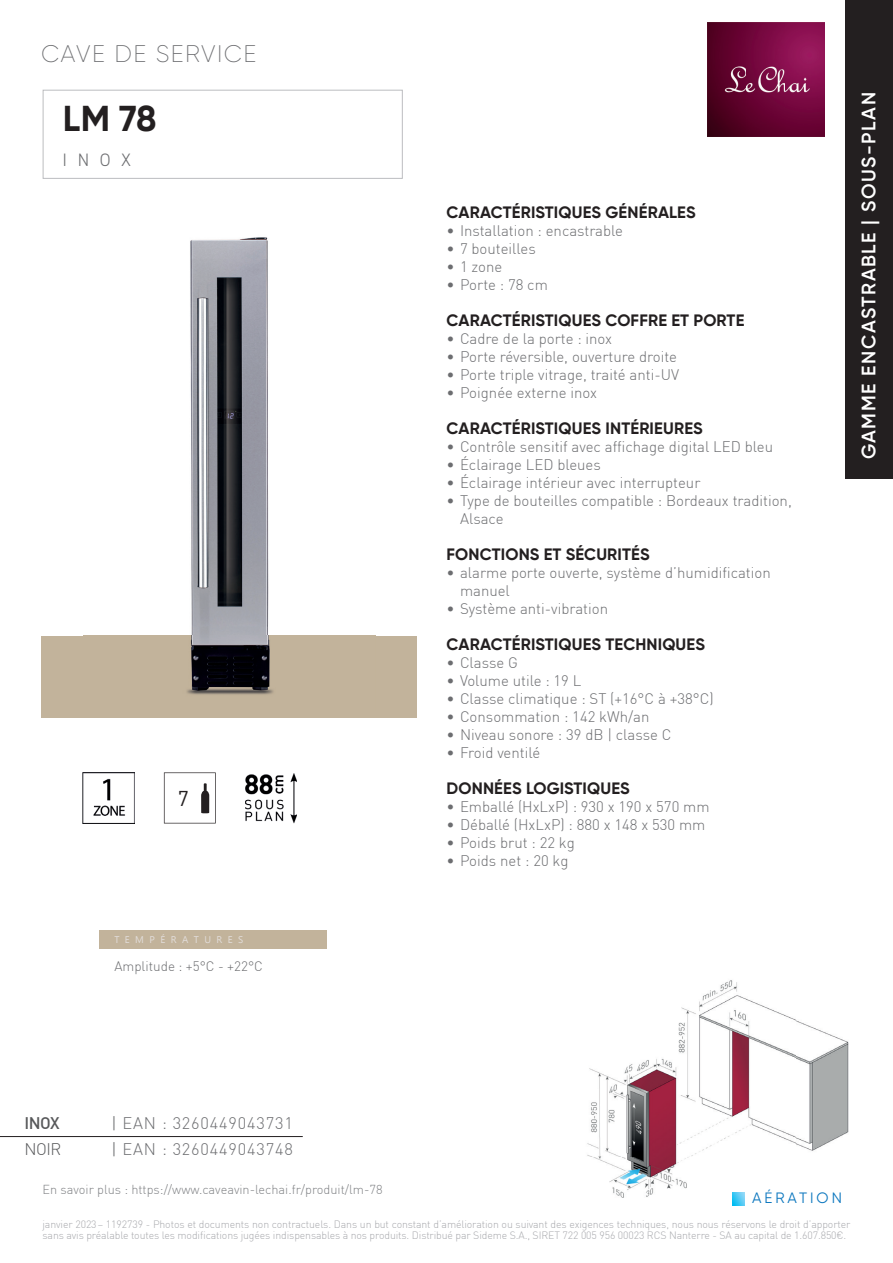
<style>
.page{position:relative;width:893px;height:1263px;background:#fff}
.page>*{position:absolute;margin:0;border:0;box-sizing:border-box;transform-origin:0 0}
.t1{font:700 36px "Gilroy";color:#231f20}
.t2{font:200 24px "Gilroy";letter-spacing:.06em;color:#6c6d70}
.t3{font:21px "DIN";color:#231f20}
.t4{font:600 19.5px "Gilroy";letter-spacing:.08em;color:#fff}
.t5{font:300 18px "DIN2014";color:#6c6d70}
.t6{font:700 16.5px "Gilroy";letter-spacing:.01em;color:#231f20}
.t7{font:300 16.5px "DIN Pro";letter-spacing:.05em;color:#6c6d70}
.t8{font:500 16.5px "DIN Pro";color:#57585a}
.t9{font:300 16.5px "DIN Pro";color:#57585a}
.t10{font:300 15px/18px "DIN Pro";color:#6c6d70}
.t11{font:15px "Gilroy";letter-spacing:.2em;color:#0e78bf}
.t12{font:300 13.5px "DIN Pro";color:#6c6d70}
.t13{font:300 12.75px "DIN Pro";color:#808285}
.t14{font:300 10.5px/10.5px "DIN Pro";letter-spacing:-.01em;color:#a8a9ad}
.t15{font:9.75px "Ebrima";letter-spacing:.56em;color:#e2ddda}
.s1{color:#57585a}
</style>
<div class="page">
<img style="left:707px;top:22px;width:118px;height:115px">
<div style="left:43px;top:90px;width:360px;height:89px;border:1px solid #bcbdc0"></div>
<div style="left:845px;top:0;width:48px;height:478px;background:#231f20"></div>
<div style="left:99px;top:930px;width:227px;height:19px;background:#c2b39b"></div>
<div style="left:41px;top:636px;width:375px;height:81px;background:#c2b39b"></div>
<img style="left:83px;top:237px;width:292px;height:458px">
<img style="left:83px;top:772px;width:52px;height:51px">
<img style="left:245px;top:773px;width:52px;height:50px">
<svg style="left:164px;top:772px;width:52px;height:51px"></svg>
<img style="left:587px;top:980px;width:262px;height:218px">
<hr style="left:0;top:1136px;width:303px;height:1px;background:#231f20">
<svg style="left:732px;top:1193px;width:13px;height:12px"></svg>
<h2 class="t2" style="left:41px;top:39px;width:217px">CAVE DE SERVICE</h2>
<h1 class="t1" style="left:63px;top:96px;width:95px">LM 78</h1>
<p class="t5" style="left:63px;top:149px;width:70px">INOX</p>
<h3 class="t3" style="left:178px;top:785px;width:12px">7</h3>
<p class="t15" style="left:114px;top:932px;width:131px">TEMPÉRATURES</p>
<p class="t12" style="left:114px;top:958px;width:150px">Amplitude : +5°C - +22°C</p>
<p class="t6" style="left:447px;top:202px;width:251px">CARACTÉRISTIQUES GÉNÉRALES</p>
<p class="t10" style="left:446px;top:221px;width:178px">• Installation : encastrable</p>
<p class="t10" style="left:446px;top:239px;width:91px">• 7 bouteilles</p>
<p class="t10" style="left:446px;top:257px;width:57px">• 1 zone</p>
<p class="t10" style="left:446px;top:275px;width:103px">• Porte : 78 cm</p>
<p class="t6" style="left:447px;top:310px;width:299px">CARACTÉRISTIQUES COFFRE ET PORTE</p>
<p class="t10" style="left:446px;top:329px;width:167px">• Cadre de la porte : inox</p>
<p class="t10" style="left:446px;top:347px;width:232px">• Porte réversible , ouverture droite</p>
<p class="t10" style="left:446px;top:365px;width:234px">• Porte triple vitrage , traité anti-UV</p>
<p class="t10" style="left:446px;top:383px;width:152px">• Poignée externe inox</p>
<p class="t6" style="left:447px;top:418px;width:258px">CARACTÉRISTIQUES INTÉRIEURES</p>
<p class="t10" style="left:446px;top:437px;width:328px">• Contrôle sensitif avec affichage digital LED bleu</p>
<p class="t10" style="left:446px;top:455px;width:156px">• Éclairage LED bleues</p>
<p class="t10" style="left:446px;top:473px;width:255px">• Éclairage intérieur avec interrupteur</p>
<p class="t10" style="left:460px;top:491px;width:333px;text-indent:-14px">• Type de bouteilles compatible : Bordeaux tradition,<br>Alsace</p>
<p class="t6" style="left:447px;top:544px;width:205px">FONCTIONS ET SÉCURITÉS</p>
<p class="t10" style="left:460px;top:563px;width:312px;text-indent:-14px">• alarme porte ouverte, système d’humidification manuel</p>
<p class="t10" style="left:446px;top:599px;width:163px">• Système anti-vibration</p>
<p class="t6" style="left:447px;top:634px;width:260px">CARACTÉRISTIQUES TECHNIQUES</p>
<p class="t10" style="left:446px;top:653px;width:73px">• Classe G</p>
<p class="t10" style="left:446px;top:671px;width:136px">• Volume utile : 19 L</p>
<p class="t10" style="left:446px;top:689px;width:269px">• Classe climatique : ST (+16°C à +38°C)</p>
<p class="t10" style="left:446px;top:707px;width:204px">• Consommation : 142 kWh/an</p>
<p class="t10" style="left:446px;top:725px;width:227px">• Niveau sonore : 39 dB | classe C</p>
<p class="t10" style="left:446px;top:743px;width:95px">• Froid ventilé</p>
<p class="t6" style="left:447px;top:778px;width:185px">DONNÉES LOGISTIQUES</p>
<p class="t10" style="left:446px;top:797px;width:265px">• Emballé (HxLxP) : 930 x 190 x 570 mm</p>
<p class="t10" style="left:446px;top:815px;width:260px">• Déballé (HxLxP) : 880 x 148 x 530 mm</p>
<p class="t10" style="left:446px;top:833px;width:130px">• Poids brut : 22 kg</p>
<p class="t10" style="left:446px;top:851px;width:123px">• Poids net : 20 kg</p>
<h3 class="t4" style="left:857px;top:459px;width:369px;rotate:-90deg">GAMME ENCASTRABLE | SOUS-PLAN</h3>
<p class="t8" style="left:24px;top:1112px;width:37px">INOX</p>
<p class="t7" style="left:111px;top:1113px;width:183px"><span class="s1">|</span> EAN : 3260449043731</p>
<p class="t9" style="left:24px;top:1139px;width:38px">NOIR</p>
<p class="t7" style="left:111px;top:1139px;width:183px"><span class="s1">|</span> EAN : 3260449043748</p>
<p class="t13" style="left:43px;top:1181px;width:342px">En savoir plus : https://www.caveavin-lechai.fr/produit/lm-78</p>
<p class="t11" style="left:752px;top:1189px;width:91px">AÉRATION</p>
<p class="t14" style="left:43px;top:1219px;width:809px">janvier 2023 – 1192739 - Photos et documents non contractuels. Dans un but constant d’amélioration ou suivant des exigences techniques, nous nous réservons le droit d’apporter sans avis préalable toutes les modifications jugées indispensables à nos produits. Distribué par Sideme S.A., SIRET 722 005 956 00023 RCS Nanterre - SA au capital de 1.607.850€.</p>
</div>
